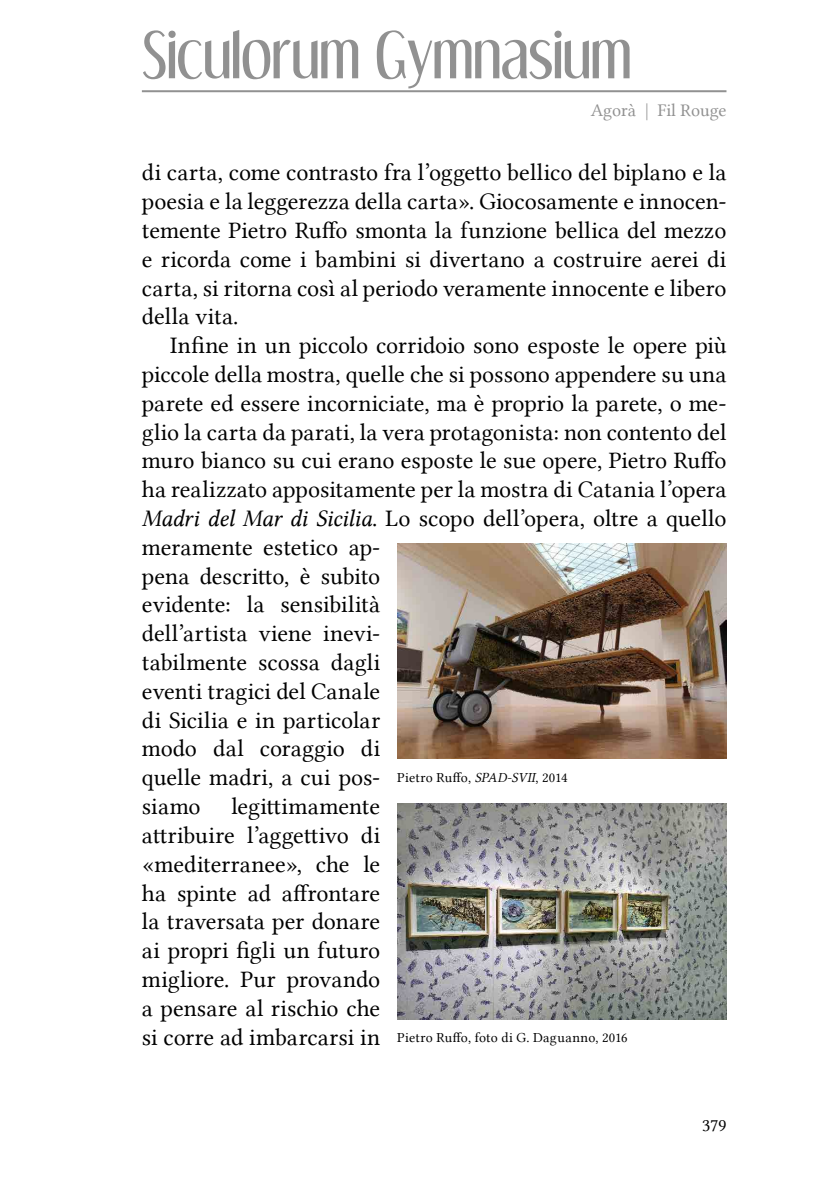
<style>
.page{position:relative;width:840px;height:1191px;background:#fff}
.page>*{position:absolute;margin:0;border:0;box-sizing:border-box;transform-origin:0 0}
.t1{font:56px "Dream Orphans";color:#919191}
.t2{font:24px/28.8px "Lin Libertine";color:#000;text-align:justify}
.t3{font:18px "Lin Libertine";color:#919191}
.t4{font:18px "Lin Libertine";color:#000}
.t5{font:14px "Lin Libertine";letter-spacing:.015em;color:#000}
.s1{font-family:"Lin Libertine I"}
</style>
<div class="page">
<hr style="left:142px;top:90px;width:584px;height:2px;background:#919191">
<img style="left:397px;top:543px;width:329px;height:216px">
<img style="left:397px;top:803px;width:329px;height:216px">
<h1 class="t1" style="left:142px;top:21px;width:491px">Siculorum Gymnasium</h1>
<p class="t3" style="left:590px;top:100px;width:137px">Agorà | Fil Rouge</p>
<p class="t2" style="left:142px;top:158px;width:585px">di carta, come contrasto fra l’oggetto bellico del biplano e la poesia e la leggerezza della carta». Giocosamente e innocen&shy;temente Pietro Ruffo smonta la funzione bellica del mezzo e ricorda come i bambini si divertano a costruire aerei di carta, si ritorna così al periodo veramente innocente e libero della vita.</p>
<p class="t2" style="left:142px;top:331px;width:585px;text-align:left;text-indent:28px">Infine in un piccolo corridoio sono esposte le opere più piccole della mostra, quelle che si possono appendere su una parete ed essere incorniciate, ma è proprio la parete, o me&shy;glio la carta da parati, la vera protagonista: non contento del muro bianco su cui erano esposte le sue opere, Pietro Ruffo ha realizzato appositamente per la mostra di Catania l’opera <span class="s1">Madri del Mar di Sicilia</span>. Lo scopo dell’opera, oltre a quello meramente estetico ap-<br>pena descritto, è subito<br>evidente: la sensibilità<br>dell’artista viene inevi-<br>tabilmente scossa dagli<br>eventi tragici del Canale<br>di Sicilia e in particolar<br>modo dal coraggio di<br>quelle madri, a cui pos-<br>siamo</p>
<p class="t5" style="left:397px;top:769px;width:172px">Pietro Ruffo, <span class="s1">SPAD-SVII</span>, 2014</p>
<p class="t2" style="left:142px;top:792px;width:240px;text-indent:89px">legittimamente attribuire l’aggettivo di «mediterranee», che le ha spinte ad affrontare la traversata per donare ai propri figli un futuro migliore. Pur provando a pensare al rischio che si corre ad imbarcarsi in</p>
<p class="t5" style="left:397px;top:1029px;width:232px">Pietro Ruffo, foto di G. Daguanno, 2016</p>
<p class="t4" style="left:701px;top:1115px;width:26px">379</p>
</div>
